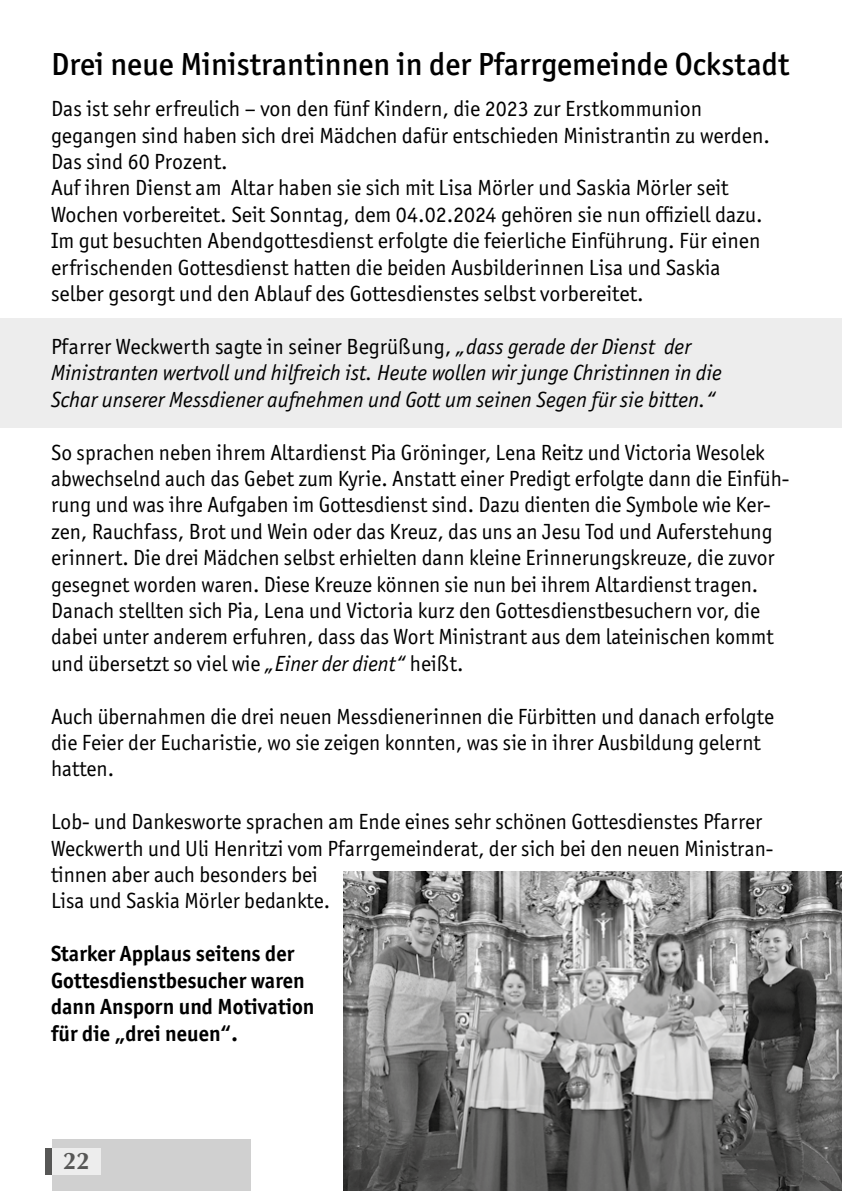
<style>
.page{position:relative;width:842px;height:1191px;background:#fff}
.page>*{position:absolute;margin:0;border:0;box-sizing:border-box;transform-origin:0 0}
.t1{font:500 32px "Officina Sans ITC";color:#000}
.t2{font:700 24px "Optima";color:#575756}
.t3{font:22px/26.4px "Officina Sans ITC Boo";color:#000}
.t4{font:22px/26.4px "Officina Sans ITC Boo It";color:#000}
.t5{font:700 22px/26.4px "Officina Sans ITC";color:#000}
.s1{font-family:"Officina Sans ITC Boo It"}
</style>
<div class="page">
<div style="left:0;top:318px;width:842px;height:109px;background:#ededed"></div>
<div style="left:52px;top:1140px;width:199px;height:51px;background:#d0d0d0"></div>
<div style="left:52px;top:1148px;width:49px;height:27px;background:#ededed"></div>
<div style="left:45px;top:1148px;width:7px;height:27px;background:#575756"></div>
<img style="left:343px;top:872px;width:499px;height:319px">
<h1 class="t1" style="left:51px;top:45px;width:740px">Drei neue Ministrantinnen in der Pfarrgemeinde Ockstadt</h1>
<p class="t3" style="left:51px;top:95px;width:720px">Das ist sehr erfreulich – von den fünf Kindern, die 2023 zur Erstkommunion gegangen sind haben sich drei Mädchen dafür entschieden Ministrantin zu werden.<br>Das sind 60 Prozent.<br>Auf ihren Dienst am Altar haben sie sich mit Lisa Mörler und Saskia Mörler seit Wochen vorbereitet. Seit Sonntag, dem 04.02.2024 gehören sie nun offiziell dazu.<br>Im gut besuchten Abendgottesdienst erfolgte die feierliche Einführung. Für einen erfrischenden Gottesdienst hatten die beiden Ausbilderinnen Lisa und Saskia selber gesorgt und den Ablauf des Gottesdienstes selbst vorbereitet.</p>
<p class="t3" style="left:51px;top:333px;width:641px">Pfarrer Weckwerth sagte in seiner Begrüßung, <span class="s1">„dass gerade der Dienst der</span></p>
<p class="t4" style="left:51px;top:360px;width:672px">Ministranten wertvoll und hilfreich ist. Heute wollen wir junge Christinnen in die<br>Schar unserer Messdiener aufnehmen und Gott um seinen Segen für sie bitten.“</p>
<p class="t3" style="left:51px;top:439px;width:740px">So sprachen neben ihrem Altardienst Pia Gröninger, Lena Reitz und Victoria Wesolek abwechselnd auch das Gebet zum Kyrie. Anstatt einer Predigt erfolgte dann die Einfüh&shy;rung und was ihre Aufgaben im Gottesdienst sind. Dazu dienten die Symbole wie Ker&shy;zen, Rauchfass, Brot und Wein oder das Kreuz, das uns an Jesu Tod und Auferstehung erinnert. Die drei Mädchen selbst erhielten dann kleine Erinnerungskreuze, die zuvor gesegnet worden waren. Diese Kreuze können sie nun bei ihrem Altardienst tragen.<br>Danach stellten sich Pia, Lena und Victoria kurz den Gottesdienstbesuchern vor, die dabei unter anderem erfuhren, dass das Wort Ministrant aus dem lateinischen kommt und übersetzt so viel wie <span class="s1">„Einer der dient“</span> heißt.</p>
<p class="t3" style="left:51px;top:703px;width:724px">Auch übernahmen die drei neuen Messdienerinnen die Fürbitten und danach erfolgte die Feier der Eucharistie, wo sie zeigen konnten, was sie in ihrer Ausbildung gelernt hatten.</p>
<p class="t3" style="left:51px;top:808px;width:724px">Lob- und Dankesworte sprachen am Ende eines sehr schönen Gottesdienstes Pfarrer Weckwerth und Uli Henritzi vom Pfarrgemeinderat, der sich bei den neuen Ministran&shy;tinnen aber auch besonders bei<br>Lisa und Saskia Mörler bedankte.</p>
<p class="t5" style="left:51px;top:940px;width:265px">Starker Applaus seitens der<br>Gottesdienstbesucher waren dann Ansporn und Motivation für die „drei neuen“.</p>
<p class="t2" style="left:63px;top:1147px;width:28px">22</p>
</div>
